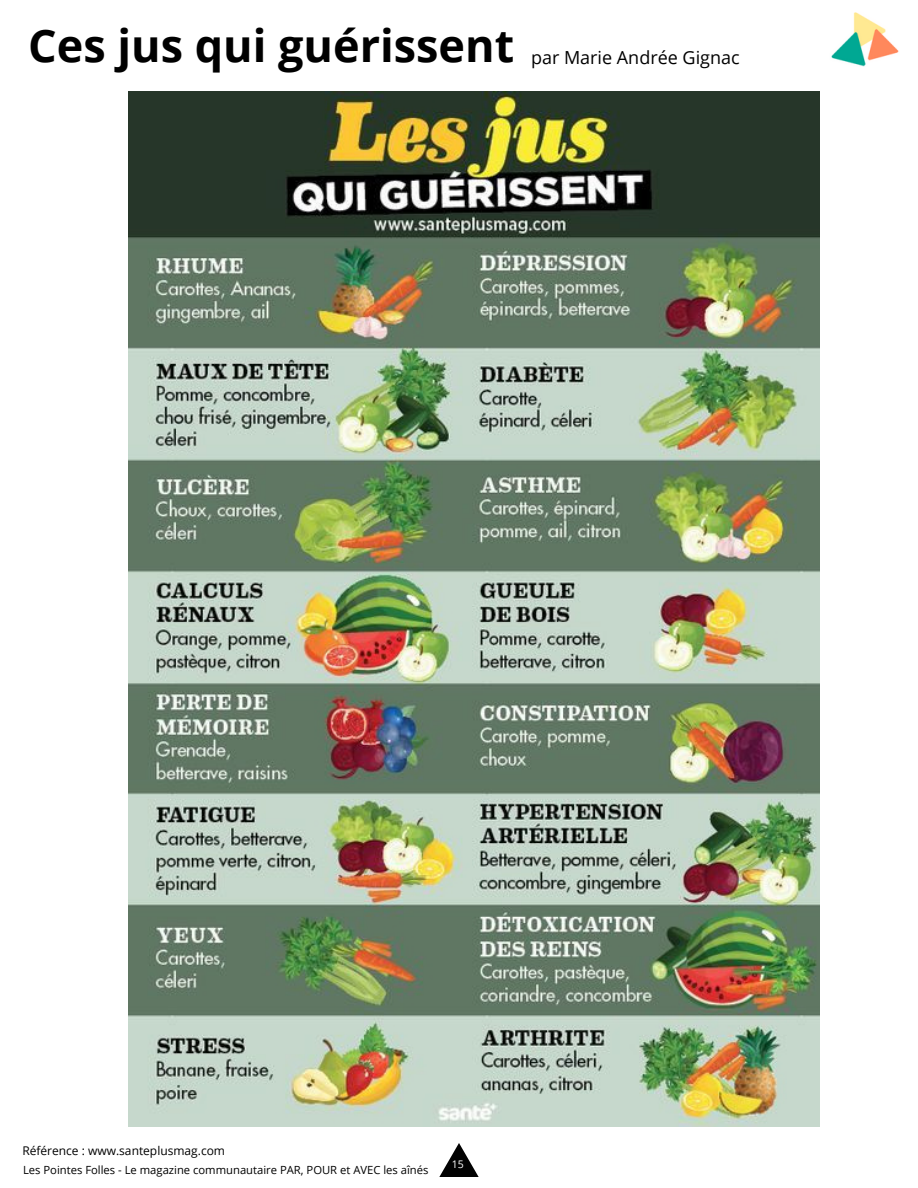
<style>
.page{position:relative;width:918px;height:1188px;background:#fff}
.page>*{position:absolute;margin:0;border:0;box-sizing:border-box;transform-origin:0 0}
.t1{font:700 45px "Open Sans";color:#000}
.t2{font:18px "Open Sans";color:#000}
.t3{font:12px "Open Sans";color:#000}
.t4{font:11.25px "Open Sans";color:#000}
.t5{font:10.5px "Open Sans";color:#fff}
</style>
<div class="page">
<img style="left:831px;top:12px;width:68px;height:55px">
<svg style="left:439px;top:1143px;width:40px;height:34px"></svg>
<img style="left:128px;top:92px;width:692px;height:1035px">
<p class="t1" style="left:28px;top:14px;width:487px">Ces jus qui guérissent</p>
<p class="t2" style="left:531px;top:45px;width:210px">par Marie Andrée Gignac</p>
<p class="t3" style="left:22px;top:1142px;width:204px">Référence : www.santeplusmag.com</p>
<p class="t4" style="left:23px;top:1162px;width:407px">Les Pointes Folles - Le magazine communautaire PAR, POUR et AVEC les aînés</p>
<p class="t5" style="left:452px;top:1157px;width:13px">15</p>
</div>
